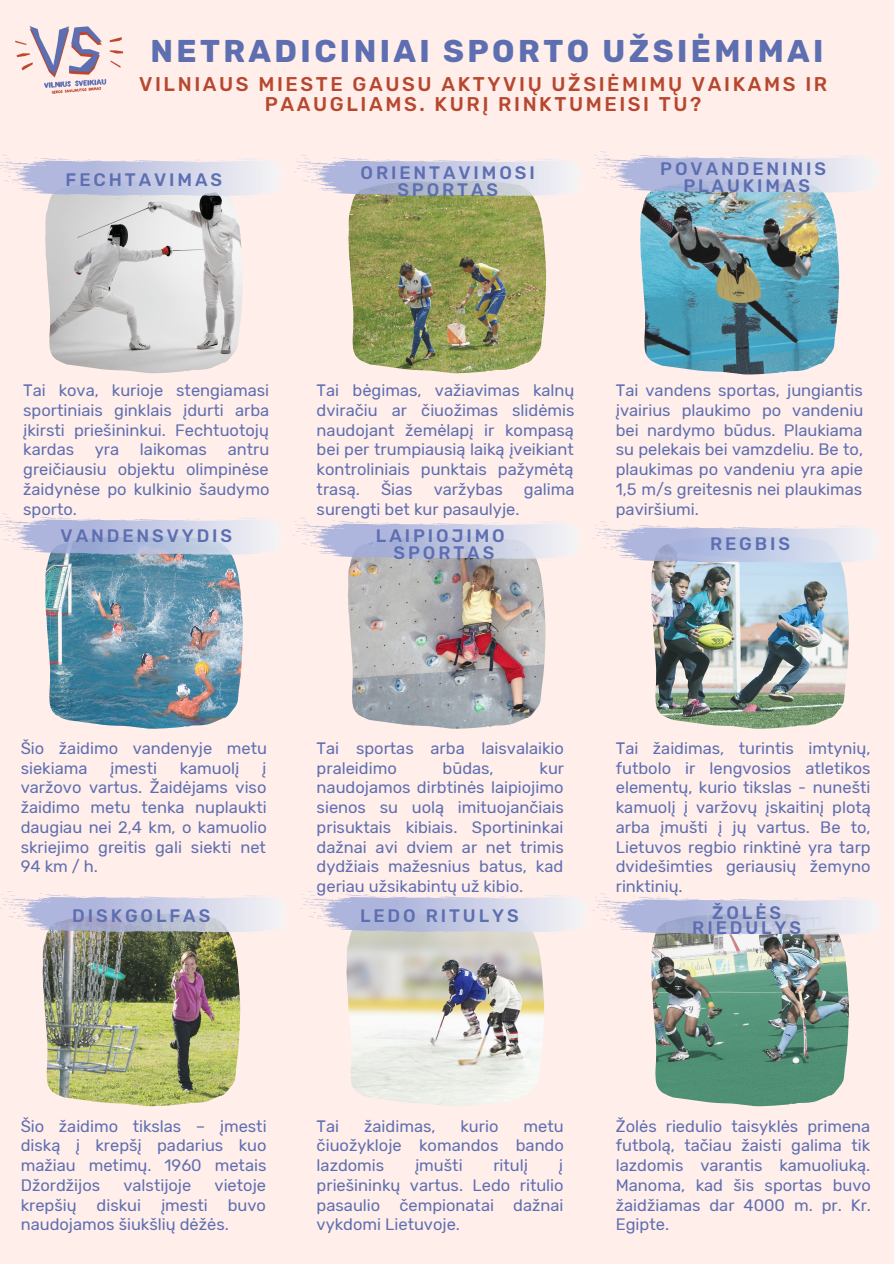
<style>
.page{position:relative;width:894px;height:1264px;background:#fff}
.page>*{position:absolute;margin:0;border:0;box-sizing:border-box;transform-origin:0 0}
.t1{font:700 31.35px "Rubik";letter-spacing:.11em;color:#5d6eb1}
.t2{font:500 19.8px/19.6px "Rubik";letter-spacing:.13em;color:#b7472e;text-align:center}
.t3{font:500 18px/16.6px "Rubik";letter-spacing:.16em;color:#5d6eb1;text-align:center}
.t4{font:16.5px/19.6px "Rubik";color:#5d6eb1;text-align:justify}
</style>
<div class="page">
<div style="left:0;top:0;width:893px;height:1263px;background:#ffeee9"></div>
<img style="left:348px;top:199px;width:198px;height:174px">
<img style="left:348px;top:561px;width:197px;height:167px">
<img style="left:45px;top:199px;width:198px;height:174px">
<img style="left:346px;top:937px;width:198px;height:169px">
<img style="left:43px;top:935px;width:197px;height:171px">
<svg style="left:0;top:891px;width:288px;height:44px"></svg>
<img style="left:45px;top:561px;width:198px;height:167px">
<img style="left:640px;top:199px;width:199px;height:175px">
<img style="left:651px;top:937px;width:197px;height:169px">
<img style="left:651px;top:565px;width:197px;height:163px">
<svg style="left:300px;top:891px;width:582px;height:46px"></svg>
<svg style="left:593px;top:521px;width:288px;height:44px"></svg>
<svg style="left:0;top:152px;width:882px;height:47px"></svg>
<svg style="left:0;top:513px;width:581px;height:48px"></svg>
<img style="left:15px;top:26px;width:109px;height:68px">
<h1 class="t1" style="left:150px;top:33px;width:674px">NETRADICINIAI SPORTO UŽSIĖMIMAI</h1>
<p class="t2" style="left:139px;top:75px;width:689px">VILNIAUS MIESTE GAUSU AKTYVIŲ UŽSIĖMIMŲ VAIKAMS IR<br>PAAUGLIAMS. KURĮ RINKTUMEISI TU?</p>
<p class="t3" style="left:66px;top:172px;width:158px">FECHTAVIMAS</p>
<p class="t3" style="left:360px;top:164px;width:176px">ORIENTAVIMOSI<br>SPORTAS</p>
<p class="t3" style="left:660px;top:161px;width:167px;line-height:16px">POVANDENINIS<br>PLAUKIMAS</p>
<p class="t4" style="left:23px;top:381px;width:247px">Tai kova, kurioje stengiamasi sportiniais ginklais įdurti arba įkirsti priešininkui. Fechtuotojų kardas</p>
<p class="t4" style="left:95px;top:440px;width:26px">yra</p>
<p class="t4" style="left:140px;top:440px;width:68px">laikomas</p>
<p class="t4" style="left:23px;top:440px;width:248px;text-indent:204px">antru greičiausiu objektu olimpinėse žaidynėse po kulkinio šaudymo sporto.</p>
<p class="t4" style="left:316px;top:381px;width:259px">Tai bėgimas, važiavimas kalnų dviračiu ar čiuožimas slidėmis naudojant žemėlapį ir kompasą bei per trumpiausią laiką įveikiant kontroliniais punktais pažymėtą trasą.</p>
<p class="t4" style="left:381px;top:479px;width:33px">Šias</p>
<p class="t4" style="left:433px;top:479px;width:71px">varžybas</p>
<p class="t4" style="left:524px;top:479px;width:52px">galima</p>
<p class="t4" style="left:316px;top:499px;width:204px">surengti bet kur pasaulyje.</p>
<p class="t3" style="left:61px;top:527px;width:173px">VANDENSVYDIS</p>
<p class="t3" style="left:376px;top:528px;width:130px">LAIPIOJIMO<br>SPORTAS</p>
<p class="t4" style="left:615px;top:381px;width:249px">Tai vandens sportas, jungiantis įvairius plaukimo po vandeniu bei nardymo būdus. Plaukiama su pelekais bei vamzdeliu. Be to, plaukimas po vandeniu yra apie 1,5 m/s greitesnis nei plaukimas paviršiumi.</p>
<p class="t3" style="left:709px;top:535px;width:81px">REGBIS</p>
<p class="t4" style="left:21px;top:738px;width:248px">Šio žaidimo vandenyje metu siekiama</p>
<p class="t4" style="left:21px;top:758px;width:247px;text-indent:241px">į varžovo vartus. Žaidėjams viso žaidimo metu tenka nuplaukti daugiau nei 2,4 km, o kamuolio skriejimo greitis gali siekti net 94 km / h.</p>
<p class="t4" style="left:110px;top:758px;width:48px">įmesti</p>
<p class="t4" style="left:180px;top:758px;width:61px">kamuolį</p>
<p class="t4" style="left:316px;top:738px;width:249px">Tai sportas arba laisvalaikio praleidimo</p>
<p class="t4" style="left:316px;top:758px;width:249px;text-indent:223px">kur naudojamos dirbtinės laipiojimo sienos su uolą imituojančiais prisuktais kibiais. Sportininkai dažnai avi dviem ar net trimis dydžiais mažesnius batus, kad geriau užsikabintų už kibio.</p>
<p class="t4" style="left:442px;top:758px;width:53px">būdas,</p>
<p class="t3" style="left:72px;top:907px;width:139px">DISKGOLFAS</p>
<p class="t3" style="left:360px;top:907px;width:160px">LEDO RITULYS</p>
<p class="t4" style="left:615px;top:738px;width:256px">Tai žaidimas, turintis imtynių, futbolo ir lengvosios atletikos elementų, kurio tikslas - nunešti kamuolį į varžovų įskaitinį plotą arba įmušti į jų vartus. Be to, Lietuvos regbio rinktinė yra tarp dvidešimties geriausių žemyno rinktinių.</p>
<p class="t3" style="left:692px;top:904px;width:110px;line-height:15.8px">ŽOLĖS<br>RIEDULYS</p>
<p class="t4" style="left:21px;top:1116px;width:247px">Šio žaidimo tikslas – įmesti diską į krepšį padarius kuo mažiau metimų. 1960 metais Džordžijos</p>
<p class="t4" style="left:21px;top:1175px;width:247px;text-indent:194px">vietoje krepšių diskui įmesti buvo naudojamos šiukšlių dėžės.</p>
<p class="t4" style="left:123px;top:1175px;width:69px">valstijoje</p>
<p class="t4" style="left:316px;top:1116px;width:24px">Tai</p>
<p class="t4" style="left:364px;top:1116px;width:73px">žaidimas,</p>
<p class="t4" style="left:460px;top:1116px;width:39px">kurio</p>
<p class="t4" style="left:316px;top:1116px;width:249px;text-indent:207px">metu čiuožykloje komandos bando lazdomis</p>
<p class="t4" style="left:415px;top:1155px;width:49px">įmušti</p>
<p class="t4" style="left:493px;top:1155px;width:36px">ritulį</p>
<p class="t4" style="left:316px;top:1155px;width:248px;text-indent:242px">į priešininkų vartus. Ledo ritulio pasaulio čempionatai dažnai vykdomi Lietuvoje.</p>
<p class="t4" style="left:615px;top:1116px;width:257px">Žolės riedulio taisyklės primena futbolą, tačiau žaisti galima tik lazdomis varantis kamuoliuką.<br>Manoma, kad šis sportas buvo žaidžiamas dar 4000 m. pr. Kr.<br>Egipte.</p>
</div>
